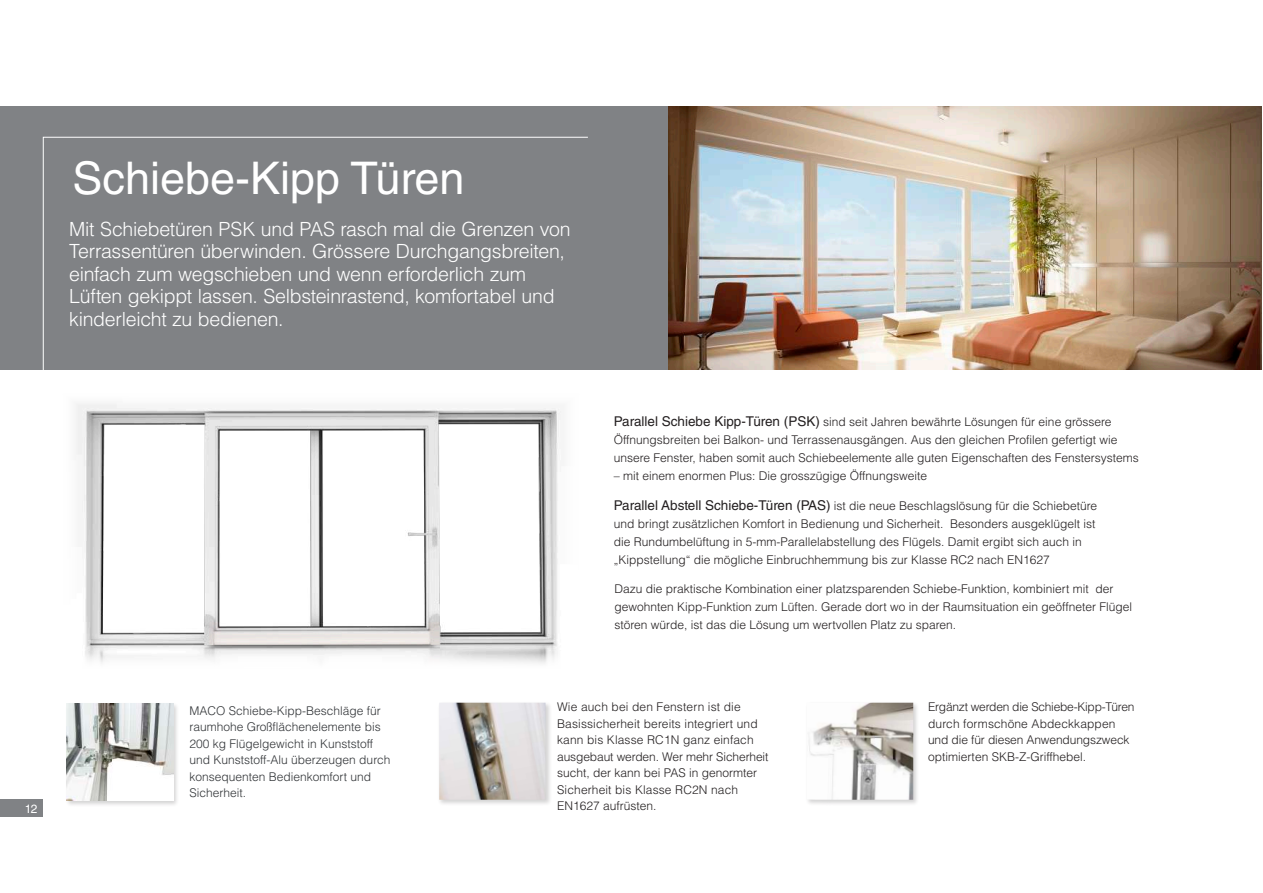
<style>
.page{position:relative;width:1263px;height:893px;background:#fff}
.page>*{position:absolute;margin:0;border:0;box-sizing:border-box;transform-origin:0 0}
.t1{font:45px "Helvetica LT Std";color:#fff}
.t2{font:300 19.5px/22.5px "Helvetica LT Std";letter-spacing:-.015em;color:#fff}
.t3{font:300 12px/16.5px "Helvetica LT Std";color:#231f20}
.t4{font:300 12px/16.5px "Helvetica LT Std";color:#313437}
.t5{font:12px "Helvetica LT Std";color:#fff}
.s1{font-weight:400;font-size:13.5px}
</style>
<div class="page">
<div style="left:0;top:799px;width:43px;height:17px;background:#808285"></div>
<div style="left:0;top:106px;width:669px;height:264px;background:#808285"></div>
<img style="left:669px;top:106px;width:593px;height:264px">
<img style="left:76px;top:403px;width:486px;height:261px">
<div style="left:65px;top:702px;width:115px;height:105px;background:#231f20;opacity:.2"></div>
<img style="left:67px;top:704px;width:106px;height:97px">
<div style="left:437px;top:701px;width:115px;height:105px;background:#231f20;opacity:.2"></div>
<img style="left:439px;top:703px;width:106px;height:97px">
<div style="left:805px;top:701px;width:115px;height:105px;background:#231f20;opacity:.2"></div>
<img style="left:807px;top:703px;width:106px;height:97px">
<svg style="left:43px;top:136px;width:545px;height:234px"></svg>
<h1 class="t1" style="left:73px;top:152px;width:393px">Schiebe-Kipp Türen</h1>
<p class="t2" style="left:69px;top:217px;width:503px">Mit Schiebetüren PSK und PAS rasch mal die Grenzen von Terrassentüren überwinden. Grössere Durchgangsbreiten, einfach zum wegschieben und wenn erforderlich zum Lüften gekippt lassen. Selbsteinrastend, komfortabel und kinderleicht zu bedienen.</p>
<p class="t5" style="left:25px;top:801px;width:14px">12</p>
<p class="t3" style="left:614px;top:413px;width:526px;line-height:18px"><span class="s1">Parallel Schiebe Kipp-Türen (PSK)</span> sind seit Jahren bewährte Lösungen für eine grössere<br>Öffnungsbreiten bei Balkon- und Terrassenausgängen. Aus den gleichen Profilen gefertigt wie unsere Fenster, haben somit auch Schiebeelemente alle guten Eigenschaften des Fenstersystems</p>
<p class="t3" style="left:614px;top:468px;width:315px">– mit einem enormen Plus: Die grosszügige Öffnungsweite</p>
<p class="t3" style="left:614px;top:497px;width:485px;line-height:18px"><span class="s1">Parallel Abstell Schiebe-Türen (PAS)</span> ist die neue Beschlagslösung für die Schiebetüre und bringt zusätzlichen Komfort in Bedienung und Sicherheit. Besonders ausgeklügelt ist die Rundumbelüftung in 5-mm-Parallelabstellung des Flügels. Damit ergibt sich auch in „Kippstellung“ die mögliche Einbruchhemmung bis zur Klasse RC2 nach EN1627</p>
<p class="t3" style="left:614px;top:580px;width:519px;line-height:18px">Dazu die praktische Kombination einer platzsparenden Schiebe-Funktion, kombiniert mit der gewohnten Kipp-Funktion zum Lüften. Gerade dort wo in der Raumsituation ein geöffneter Flügel stören würde, ist das die Lösung um wertvollen Platz zu sparen.</p>
<p class="t4" style="left:189px;top:702px;width:202px">MACO Schiebe-Kipp-Beschläge für raumhohe Großflächenelemente bis<br>200 kg Flügelgewicht in Kunststoff und Kunststoff-Alu überzeugen durch konsequenten Bedienkomfort und<br>Sicherheit.</p>
<p class="t3" style="left:557px;top:699px;width:213px">Wie auch bei den Fenstern ist die Basissicherheit bereits integriert und kann bis Klasse RC1N ganz einfach ausgebaut werden. Wer mehr Sicherheit sucht, der kann bei PAS in genormter Sicherheit bis Klasse RC2N nach EN1627 aufrüsten.</p>
<p class="t3" style="left:928px;top:699px;width:208px">Ergänzt werden die Schiebe-Kipp-Türen durch formschöne Abdeckkappen und die für diesen Anwendungszweck optimierten SKB-Z-Griffhebel.</p>
</div>
